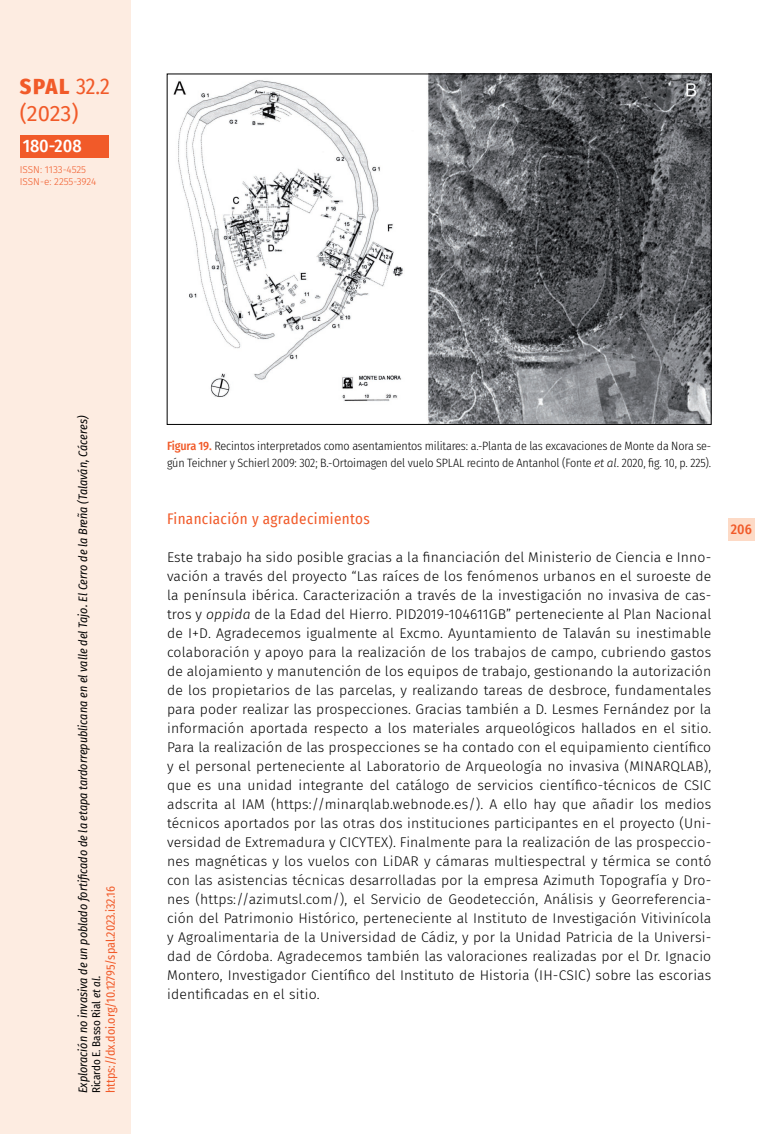
<style>
.page{position:relative;width:768px;height:1134px;background:#fff}
.page>*{position:absolute;margin:0;border:0;box-sizing:border-box;transform-origin:0 0}
.t1{font:800 22px "Fira Sans Condensed";color:#f15a29}
.t2{font:22px "Fira Sans";color:#f15a29}
.t3{font:500 18px "Fira Sans Condensed";color:#fff}
._41_enunciado_tras{font:15px "Fira Sans Condensed";letter-spacing:.025em;color:#f15a29}
._00_bsc_ss{font:300 14px/19px "Fira Sans";letter-spacing:.01em;color:#000;text-align:justify}
.t4{font:500 14px "Fira Sans Condensed";color:#f15a29}
._90_pie_foto{font:300 12px/17px "Fira Sans Condensed";letter-spacing:-.01em;color:#000}
.t5{font:italic 12px "Fira Sans Condensed";color:#000}
.t6{font:12px "Fira Sans Condensed";color:#f15a29}
.t7{font:11px "Fira Sans Condensed";color:#000}
.t8{font:300 10px/12px "Fira Sans";letter-spacing:-.005em;color:#f15a29}
.s1{font-weight:400}
.s2{font-style:italic}
.s3{font-weight:500;color:#f15a29}
.s4{font-family:"Fira Sans";font-style:italic}
</style>
<div class="page">
<div style="left:728px;top:518px;width:27px;height:23px;background:#fddac6"></div>
<div style="left:0;top:0;width:130px;height:1134px;background:#fdece1"></div>
<div style="left:20px;top:135px;width:89px;height:23px;background:#f15a29"></div>
<img style="left:173px;top:76px;width:536px;height:347px">
<h1 class="t1" style="left:20px;top:68px;width:92px">SPAL <span class="s1">32.2</span></h1>
<h1 class="t2" style="left:20px;top:96px;width:60px">(2023)</h1>
<p class="t3" style="left:23px;top:132px;width:60px">180-208</p>
<p class="t8" style="left:20px;top:164px;width:78px">ISSN: 1133-4525<br>ISSN-e: 2255-3924</p>
<p class="t5" style="left:74px;top:1093px;width:679px;rotate:-90deg">Exploración no invasiva de un poblado fortificado de la etapa tardorrepublicana en el valle del Tajo. El Cerro de la Breña (Talaván, Cáceres)</p>
<p class="t6" style="left:101px;top:1093px;width:208px;rotate:-90deg">https://dx.doi.org/10.12795/spal.2023.i32.16</p>
<p class="t7" style="left:88px;top:1093px;width:119px;rotate:-90deg">Ricardo E. Basso Rial <span class="s2">et al.</span></p>
<p class="_90_pie_foto" style="left:167px;top:437px;width:546px"><span class="s3">Figura 19.</span> Recintos interpretados como asentamientos militares: a.-Planta de las excavaciones de Monte da Nora se&shy;gún Teichner y Schierl 2009: 302; B.-Ortoimagen del vuelo SPLAL recinto de Antanhol (Fonte <span class="s4">et al</span>. 2020, fig. 10, p. 225).</p>
<p class="_41_enunciado_tras" style="left:167px;top:508px;width:204px">Financiación y agradecimientos</p>
<p class="_00_bsc_ss" style="left:167px;top:548px;width:546px">Este trabajo ha sido posible gracias a la financiación del Ministerio de Ciencia e Inno&shy;vación a través del proyecto “Las raíces de los fenómenos urbanos en el suroeste de la península ibérica. Caracterización a través de la investigación no invasiva de cas&shy;tros y <span class="s2">oppida</span> de la Edad del Hierro. PID2019-104611GB” perteneciente al Plan Nacional de I+D. Agradecemos igualmente al Excmo. Ayuntamiento de Talaván su inestimable colaboración y apoyo para la realización de los trabajos de campo, cubriendo gastos de alojamiento y manutención de los equipos de trabajo, gestionando la autorización de los propietarios de las parcelas, y realizando tareas de desbroce, fundamentales para poder realizar las prospecciones. Gracias también a D. Lesmes Fernández por la información aportada respecto a los materiales arqueológicos hallados en el sitio.<br>Para la realización de las prospecciones se ha contado con el equipamiento científico y el personal perteneciente al Laboratorio de Arqueología no invasiva (MINARQLAB), que es una unidad integrante del catálogo de servicios científico-técnicos de CSIC adscrita al IAM (https://minarqlab.webnode.es/). A ello hay que añadir los medios técnicos aportados por las otras dos instituciones participantes en el proyecto (Uni&shy;versidad de Extremadura y CICYTEX). Finalmente para la realización de las prospeccio&shy;nes magnéticas y los vuelos con LiDAR y cámaras multiespectral y térmica se contó con las asistencias técnicas desarrolladas por la empresa Azimuth Topografía y Dro&shy;nes (https://azimutsl.com/), el Servicio de Geodetección, Análisis y Georreferencia&shy;ción del Patrimonio Histórico, perteneciente al Instituto de Investigación Vitivinícola y Agroalimentaria de la Universidad de Cádiz, y por la Unidad Patricia de la Universi&shy;dad de Córdoba. Agradecemos también las valoraciones realizadas por el Dr. Ignacio Montero, Investigador Científico del Instituto de Historia (IH-CSIC) sobre las escorias identificadas en el sitio.</p>
<p class="t4" style="left:731px;top:518px;width:22px">206</p>
</div>
